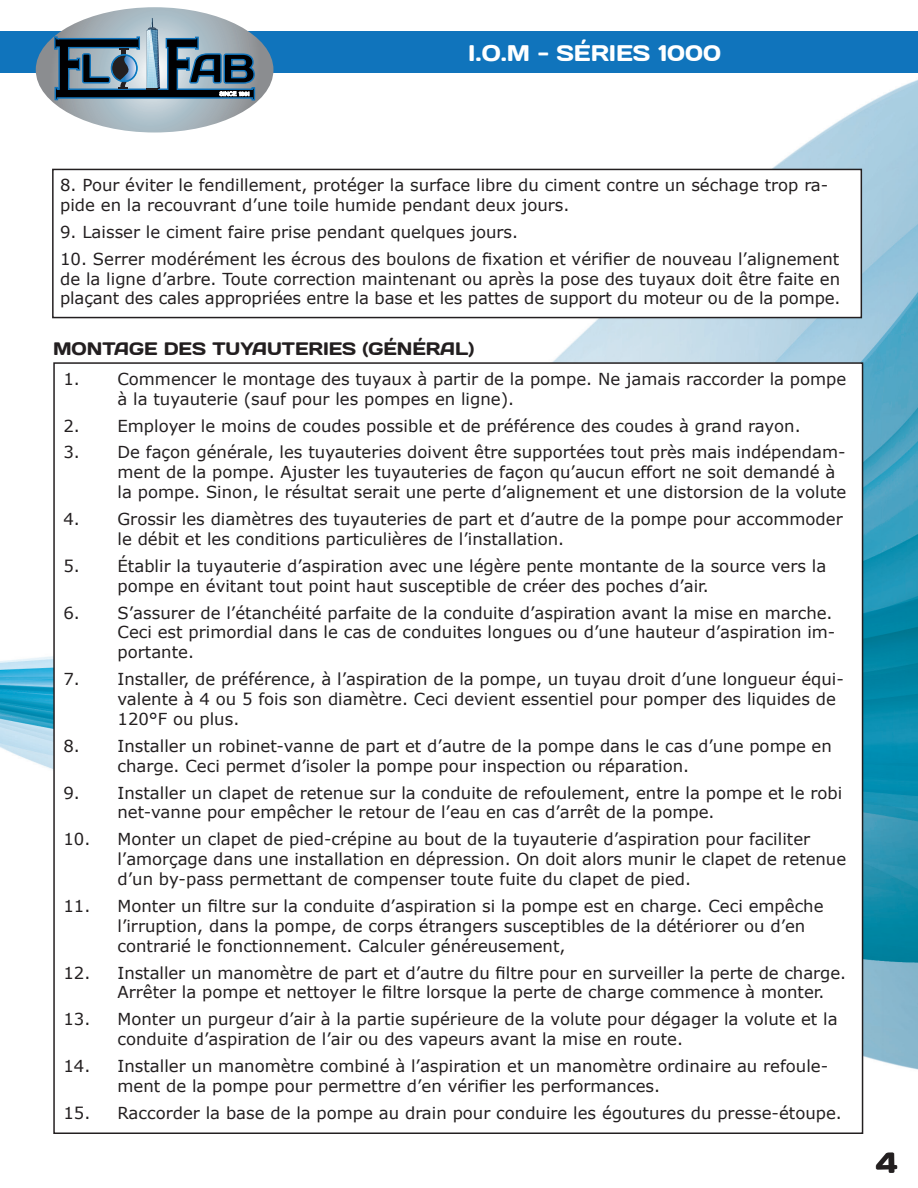
<style>
.page{position:relative;width:918px;height:1188px;background:#fff}
.page>*{position:absolute;margin:0;border:0;box-sizing:border-box;transform-origin:0 0}
.t1{font:22.5px "Days";color:#fff}
.t2{font:18px "Days";color:#231f20}
.t3{font:16.5px/19.8px "Verdana";color:#231f20}
</style>
<div class="page">
<img style="left:0;top:72px;width:918px;height:1062px">
<div style="left:2px;top:31px;width:916px;height:41px;background:#1074bc"></div>
<hr style="left:0;top:31px;width:2px;height:41px;background:#1074bc">
<svg style="left:36px;top:7px;width:237px;height:126px"></svg>
<div style="left:54px;top:363px;width:809px;height:770px;background:#fff"></div>
<div style="left:53px;top:169px;width:808px;height:149px;background:#fff"></div>
<div style="left:52px;top:169px;width:810px;height:149px;border:2px solid #231f20"></div>
<h1 class="t1" style="left:468px;top:38px;width:254px">I.O.M - SÉRIES 1000</h1>
<p class="t3" style="left:60px;top:175px;width:770px">8. Pour éviter le fendillement, protéger la surface libre du ciment contre un séchage trop ra&shy;pide en la recouvrant d’une toile humide pendant deux jours.</p>
<p class="t3" style="left:60px;top:222px;width:460px">9. Laisser le ciment faire prise pendant quelques jours.</p>
<p class="t3" style="left:60px;top:249px;width:782px;text-align:justify">10. Serrer modérément les écrous des boulons de fixation et vérifier de nouveau l’alignement de la ligne d’arbre. Toute correction maintenant ou après la pose des tuyaux doit être faite en plaçant des cales appropriées entre la base et les pattes de support du moteur ou de la pompe.</p>
<p class="t2" style="left:53px;top:337px;width:34px">MONTA</p>
<p class="t2" style="left:129px;top:337px;width:50px">GE DES</p>
<p class="t2" style="left:212px;top:337px;width:83px">TUYA UTERIES</p>
<p class="t2" style="left:363px;top:337px;width:22px">(GÉNÉRAL</p>
<p class="t2" style="left:469px;top:337px;width:7px">)</p>
<p class="t3" style="left:118px;top:369px;width:730px;text-indent:-54px">1. Commencer le montage des tuyaux à partir de la pompe. Ne jamais raccorder la pompe à la tuyauterie (sauf pour les pompes en ligne).</p>
<p class="t3" style="left:64px;top:415px;width:44px">2. E</p>
<p class="t3" style="left:128px;top:415px;width:674px">mployer le moins de coudes possible et de préférence des coudes à grand rayon.</p>
<p class="t3" style="left:118px;top:442px;width:730px;text-indent:-54px">3. De façon générale, les tuyauteries doivent être supportées tout près mais indépendam&shy;ment de la pompe. Ajuster les tuyauteries de façon qu’aucun effort ne soit demandé à la pompe. Sinon, le résultat serait une perte d’alignement et une distorsion de la volute</p>
<p class="t3" style="left:118px;top:509px;width:727px;text-indent:-54px">4. Grossir les diamètres des tuyauteries de part et d’autre de la pompe pour accommoder le débit et les conditions particulières de l’installation.</p>
<p class="t3" style="left:118px;top:556px;width:710px;text-indent:-54px">5. Établir la tuyauterie d’aspiration avec une légère pente montante de la source vers la pompe en évitant tout point haut susceptible de créer des poches d’air.</p>
<p class="t3" style="left:64px;top:603px;width:45px">6. S</p>
<p class="t3" style="left:118px;top:603px;width:719px;text-indent:11px">’assurer de l’étanchéité parfaite de la conduite d’aspiration avant la mise en marche.<br>Ceci est primordial dans le cas de conduites longues ou d’une hauteur d’aspiration im&shy;portante.</p>
<p class="t3" style="left:118px;top:669px;width:728px;text-indent:-54px">7. Installer, de préférence, à l’aspiration de la pompe, un tuyau droit d’une longueur équi&shy;valente à 4 ou 5 fois son diamètre. Ceci devient essentiel pour pomper des liquides de<br>120°F ou plus.</p>
<p class="t3" style="left:118px;top:736px;width:716px;text-indent:-54px">8. Installer un robinet-vanne de part et d’autre de la pompe dans le cas d’une pompe en charge. Ceci permet d’isoler la pompe pour inspection ou réparation.</p>
<p class="t3" style="left:118px;top:783px;width:726px;text-indent:-54px">9. Installer un clapet de retenue sur la conduite de refoulement, entre la pompe et le robi net-vanne pour empêcher le retour de l’eau en cas d’arrêt de la pompe.</p>
<p class="t3" style="left:64px;top:829px;width:48px">10. M</p>
<p class="t3" style="left:118px;top:829px;width:730px;text-indent:14px">onter un clapet de pied-crépine au bout de la tuyauterie d’aspiration pour faciliter l’amorçage dans une installation en dépression. On doit alors munir le clapet de retenue d’un by-pass permettant de compenser toute fuite du clapet de pied.</p>
<p class="t3" style="left:117px;top:896px;width:708px;text-indent:-54px">11. Monter un filtre sur la conduite d’aspiration si la pompe est en charge. Ceci empêche l’irruption, dans la pompe, de corps étrangers susceptibles de la détériorer ou d’en contrarié le fonctionnement. Calculer généreusement,</p>
<p class="t3" style="left:117px;top:963px;width:730px;text-indent:-54px">12. Installer un manomètre de part et d’autre du filtre pour en surveiller la perte de charge.<br>Arrêter la pompe et nettoyer le filtre lorsque la perte de charge commence à monter.</p>
<p class="t3" style="left:117px;top:1009px;width:722px;text-indent:-54px">13. Monter un purgeur d’air à la partie supérieure de la volute pour dégager la volute et la conduite d’aspiration de l’air ou des vapeurs avant la mise en route.</p>
<p class="t3" style="left:117px;top:1056px;width:712px;text-indent:-54px">14. Installer un manomètre combiné à l’aspiration et un manomètre ordinaire au refoule&shy;ment de la pompe pour permettre d’en vérifier les performances.</p>
<p class="t3" style="left:63px;top:1103px;width:46px">15. R</p>
<p class="t3" style="left:129px;top:1103px;width:715px">accorder la base de la pompe au drain pour conduire les égoutures du presse-étoupe.</p>
</div>
